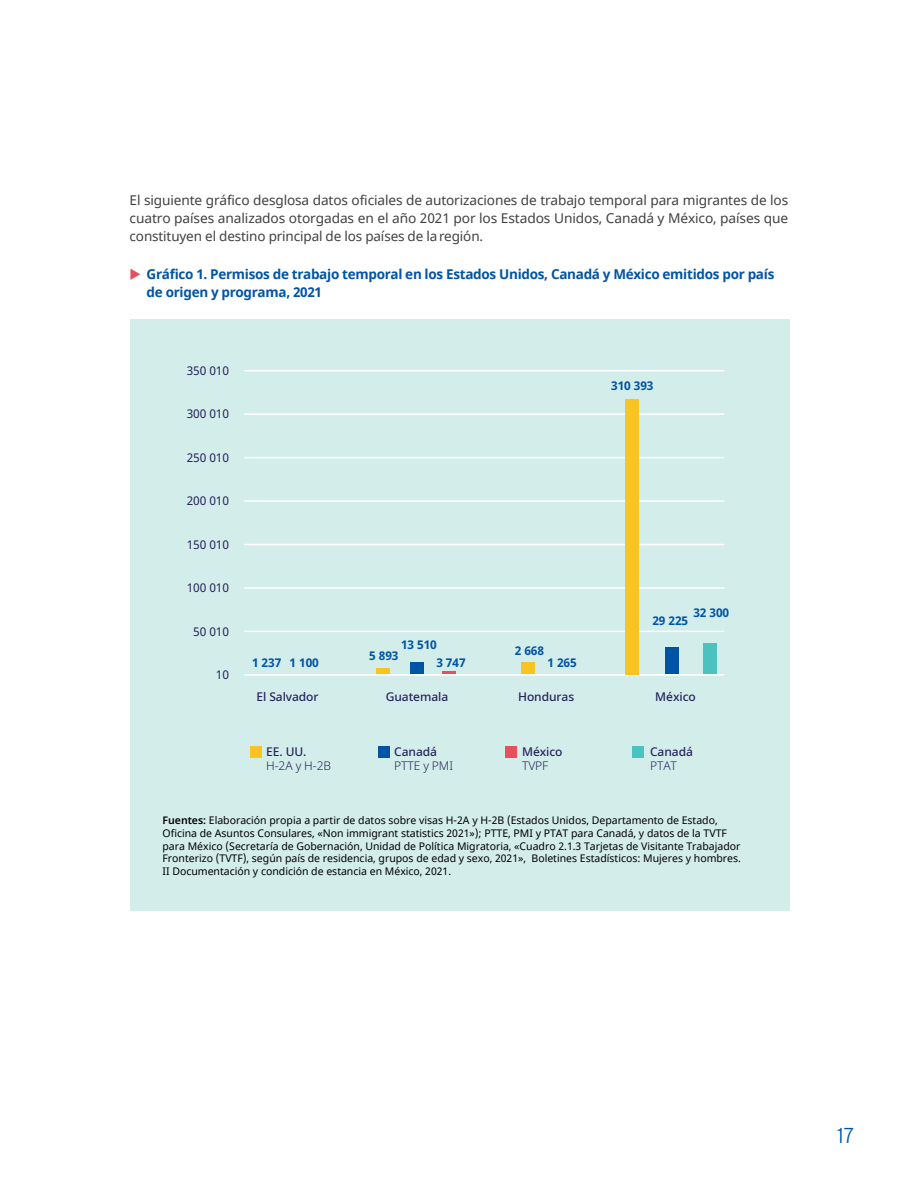
<style>
.page{position:relative;width:918px;height:1188px;background:#fff}
.page>*{position:absolute;margin:0;border:0;box-sizing:border-box;transform-origin:0 0}
.t1{font:300 21px "Overpass";color:#0054a6}
.t2{font:13.5px/18px "Noto Sans";letter-spacing:-.01em;color:#414042;text-align:justify}
.t3{font:700 13.5px/18px "Noto Sans";letter-spacing:-.02em;color:#0054a6}
.t4{font:500 12px "Noto Sans";letter-spacing:-.005em;color:#27235e}
.t5{font:700 12px/18.1px "Noto Sans";letter-spacing:-.005em;color:#0054a6}
.t6{font:12px "Noto Sans";letter-spacing:-.005em;color:#27235e}
.t7{font:300 12px "Noto Sans";letter-spacing:-.005em;color:#27235e}
.t8{font:10.5px/12.6px "Noto Sans";color:#000}
.s1{font-weight:600}
</style>
<div class="page">
<div style="left:130px;top:319px;width:659px;height:592px;background:#d3edea"></div>
<hr style="left:244px;top:370px;width:480px;height:1px;background:#fff">
<hr style="left:244px;top:413px;width:480px;height:2px;background:#fff">
<hr style="left:244px;top:457px;width:480px;height:1px;background:#fff">
<hr style="left:244px;top:500px;width:480px;height:2px;background:#fff">
<hr style="left:244px;top:544px;width:480px;height:1px;background:#fff">
<hr style="left:244px;top:587px;width:480px;height:2px;background:#fff">
<hr style="left:244px;top:631px;width:480px;height:1px;background:#fff">
<hr style="left:244px;top:674px;width:480px;height:2px;background:#fff">
<div style="left:376px;top:668px;width:14px;height:6px;background:#f9c423"></div>
<svg style="left:443px;top:671px;width:13px;height:3px"></svg>
<div style="left:410px;top:662px;width:14px;height:12px;background:#0054a6"></div>
<div style="left:521px;top:662px;width:14px;height:12px;background:#f9c423"></div>
<div style="left:625px;top:399px;width:14px;height:275px;background:#f9c423"></div>
<div style="left:703px;top:643px;width:14px;height:31px;background:#4bc2be"></div>
<div style="left:665px;top:647px;width:14px;height:27px;background:#0054a6"></div>
<div style="left:251px;top:746px;width:11px;height:12px;background:#f9c423"></div>
<div style="left:378px;top:746px;width:12px;height:12px;background:#0054a6"></div>
<div style="left:505px;top:746px;width:12px;height:12px;background:#e84e5e"></div>
<div style="left:632px;top:746px;width:12px;height:12px;background:#4bc2be"></div>
<p class="t2" style="left:130px;top:192px;width:660px">El siguiente gráfico desglosa datos oficiales de autorizaciones de trabajo temporal para migrantes de los cuatro países analizados otorgadas en el año 2021 por los Estados Unidos, Canadá y México, países que constituyen el destino principal de los países de laregión.</p>
<p class="t3" style="left:147px;top:265px;width:629px">Gráfico 1. Permisos de trabajo temporal en los Estados Unidos, Canadá y México emitidos por país de origen y programa, 2021</p>
<p class="t6" style="left:187px;top:362px;width:44px">350 010</p>
<p class="t6" style="left:187px;top:406px;width:44px">300 010</p>
<p class="t6" style="left:187px;top:449px;width:44px">250 010</p>
<p class="t6" style="left:187px;top:493px;width:44px">200 010</p>
<p class="t6" style="left:187px;top:536px;width:44px">150 010</p>
<p class="t6" style="left:187px;top:580px;width:44px">100 010</p>
<p class="t6" style="left:193px;top:623px;width:37px">50 010</p>
<p class="t6" style="left:216px;top:667px;width:15px">10</p>
<p class="t5" style="left:611px;top:377px;width:44px">310 393</p>
<p class="t5" style="left:252px;top:654px;width:68px">1 237 1 100</p>
<p class="t5" style="left:369px;top:647px;width:31px">5 893</p>
<p class="t5" style="left:436px;top:636px;width:31px;text-indent:-35px">13 510<br>3 747</p>
<p class="t5" style="left:515px;top:642px;width:31px">2 668</p>
<p class="t5" style="left:547px;top:654px;width:31px">1 265</p>
<p class="t5" style="left:693px;top:604px;width:37px">32 300</p>
<p class="t5" style="left:652px;top:611px;width:37px">29 225</p>
<p class="t4" style="left:256px;top:688px;width:64px">El Salvador</p>
<p class="t4" style="left:386px;top:688px;width:64px">Guatemala</p>
<p class="t4" style="left:518px;top:688px;width:58px">Honduras</p>
<p class="t4" style="left:655px;top:688px;width:42px">México</p>
<p class="t4" style="left:266px;top:743px;width:42px">EE. UU.</p>
<p class="t7" style="left:266px;top:758px;width:66px">H-2A y H-2B</p>
<p class="t4" style="left:394px;top:743px;width:44px">Canadá</p>
<p class="t7" style="left:394px;top:758px;width:60px">PTTE y PMI</p>
<p class="t4" style="left:522px;top:743px;width:42px">México</p>
<p class="t7" style="left:522px;top:758px;width:28px">TVPF</p>
<p class="t4" style="left:650px;top:743px;width:44px">Canadá</p>
<p class="t7" style="left:650px;top:758px;width:28px">PTAT</p>
<p class="t8" style="left:163px;top:815px;width:580px"><span class="s1">Fuentes:</span> Elaboración propia a partir de datos sobre visas H-2A y H-2B (Estados Unidos, Departamento de Estado, Oficina de Asuntos Consulares, «Non immigrant statistics 2021»); PTTE, PMI y PTAT para Canadá, y datos de la TVTF para México (Secretaría de Gobernación, Unidad de Política Migratoria, «Cuadro 2.1.3 Tarjetas de Visitante Trabajador Fronterizo (TVTF), según país de residencia, grupos de edad y sexo, 2021», Boletines Estadísticos: Mujeres y hombres.<br>II Documentación y condición de estancia en México, 2021.</p>
<h1 class="t1" style="left:837px;top:1121px;width:19px">17</h1>
</div>
